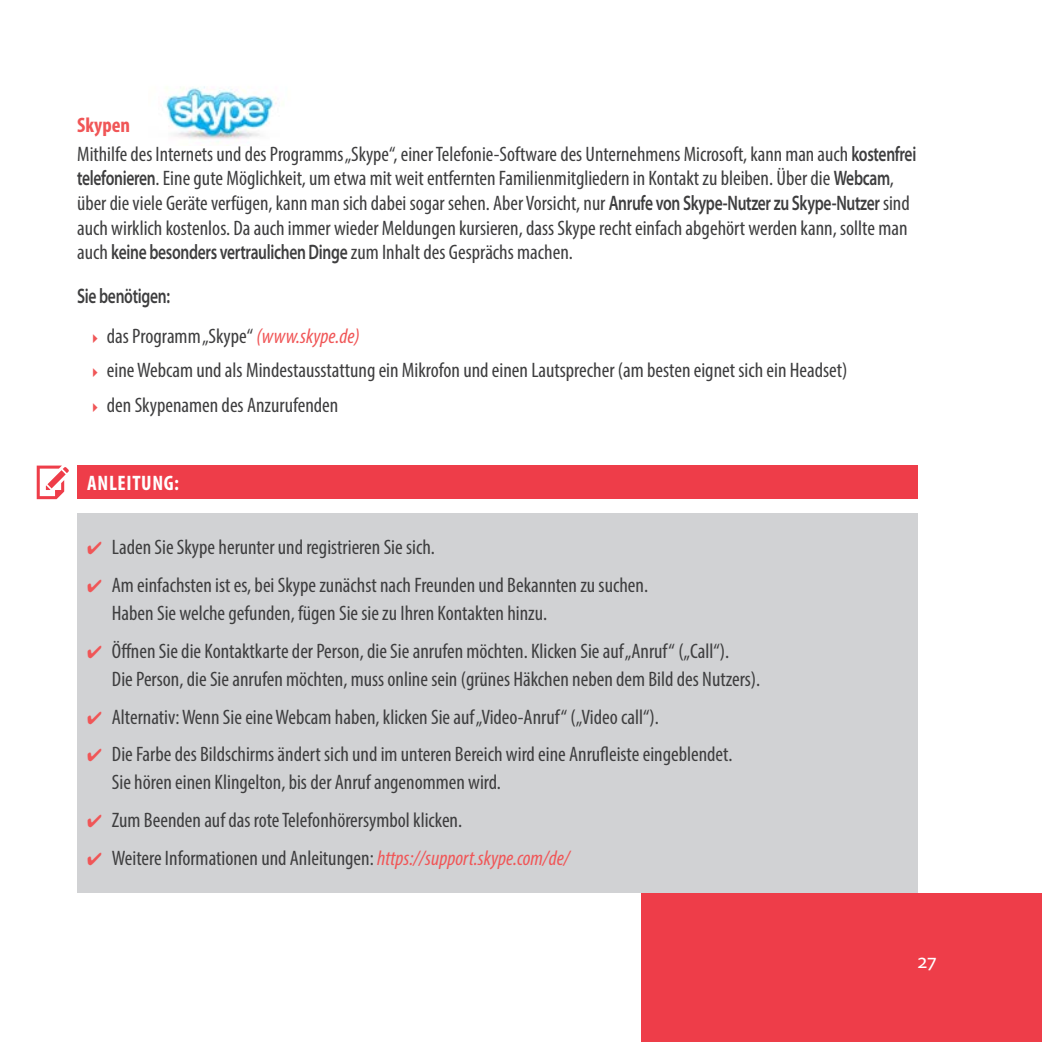
<style>
.page{position:relative;width:1042px;height:1042px;background:#fff}
.page>*{position:absolute;margin:0;border:0;box-sizing:border-box;transform-origin:0 0}
.t1{font:condensed 21px/24.5px "Myriad Pro";color:#3e3e3f}
.t2{font:700 condensed 21px "Myriad Pro";color:#fff}
.t3{font:21px "Myriad Pro";color:#fff}
.s1{font-weight:700;color:#f05657}
.s2{font-weight:600;font-stretch:normal}
.s3{font-style:italic;color:#f05657}
.s4{color:#f05657}
</style>
<div class="page">
<div style="left:641px;top:893px;width:401px;height:149px;background:#ee3d49"></div>
<img style="left:163px;top:86px;width:114px;height:60px">
<div style="left:77px;top:465px;width:841px;height:34px;background:#ee3d49"></div>
<div style="left:77px;top:513px;width:841px;height:380px;background:#d1d2d4"></div>
<svg style="left:37px;top:465px;width:32px;height:34px"></svg>
<p class="t1" style="left:77px;top:110px;width:840px;line-height:29.4px"><span class="s1">SKYPEN<br></span>Mithilfe des Internets und des Programms „Skype“, einer Telefonie-Software des Unternehmens Microsoft, kann man auch <span class="s2">kostenfrei</span></p>
<p class="t1" style="left:77px;top:166px;width:834px"><span class="s2">telefonieren</span>. Eine gute Möglichkeit, um etwa mit weit entfernten Familienmitgliedern in Kontakt zu bleiben. Über die <span class="s2">Webcam</span>, über die viele Geräte verfügen, kann man sich dabei sogar sehen. Aber Vorsicht, nur <span class="s2">Anrufe von Skype-Nutzer zu Skype-Nutzer</span> sind auch wirklich kostenlos. Da auch immer wieder Meldungen kursieren, dass Skype recht einfach abgehört werden kann, sollte man auch <span class="s2">keine besonders vertraulichen Dinge</span> zum Inhalt des Gesprächs machen.</p>
<p class="t1" style="left:107px;top:276px;width:254px;line-height:39.4px;text-indent:-30px"><span class="s2">Sie benötigen:<br></span>das Programm „Skype“ <span class="s3">(www.skype.de)</span></p>
<p class="t1" style="left:107px;top:353px;width:742px;line-height:34.5px">eine Webcam und als Mindestausstattung ein Mikrofon und einen Lautsprecher (am besten eignet sich ein Headset) den Skypenamen des Anzurufenden</p>
<p class="t2" style="left:87px;top:470px;width:93px">ANLEITUNG:</p>
<p class="t1" style="left:87px;top:534px;width:349px"><span class="s4">✔</span> Laden Sie Skype herunter und registrieren Sie sich.</p>
<p class="t1" style="left:112px;top:570px;width:538px;line-height:28px;text-indent:-25px"><span class="s4">✔</span> Am einfachsten ist es, bei Skype zunächst nach Freunden und Bekannten zu suchen.<br>Haben Sie welche gefunden, fügen Sie sie zu Ihren Kontakten hinzu.</p>
<p class="t1" style="left:112px;top:636px;width:650px;line-height:28px;text-indent:-25px"><span class="s4">✔</span> Öffnen Sie die Kontaktkarte der Person, die Sie anrufen möchten. Klicken Sie auf „Anruf“ („Call“).<br>Die Person, die Sie anrufen möchten, muss online sein (grünes Häkchen neben dem Bild des Nutzers).</p>
<p class="t1" style="left:87px;top:704px;width:573px"><span class="s4">✔</span> Alternativ: Wenn Sie eine Webcam haben, klicken Sie auf „Video-Anruf“ („Video call“).</p>
<p class="t1" style="left:112px;top:740px;width:622px;line-height:28px;text-indent:-25px"><span class="s4">✔</span> Die Farbe des Bildschirms ändert sich und im unteren Bereich wird eine Anrufleiste eingeblendet.<br>Sie hören einen Klingelton, bis der Anruf angenommen wird.</p>
<p class="t1" style="left:87px;top:808px;width:377px"><span class="s4">✔</span> Zum Beenden auf das rote Telefonhörersymbol klicken.</p>
<p class="t1" style="left:87px;top:846px;width:484px"><span class="s4">✔</span> Weitere Informationen und Anleitungen: <span class="s3">https://support.skype.com/de/</span></p>
<p class="t3" style="left:918px;top:947px;width:20px">27</p>
</div>
